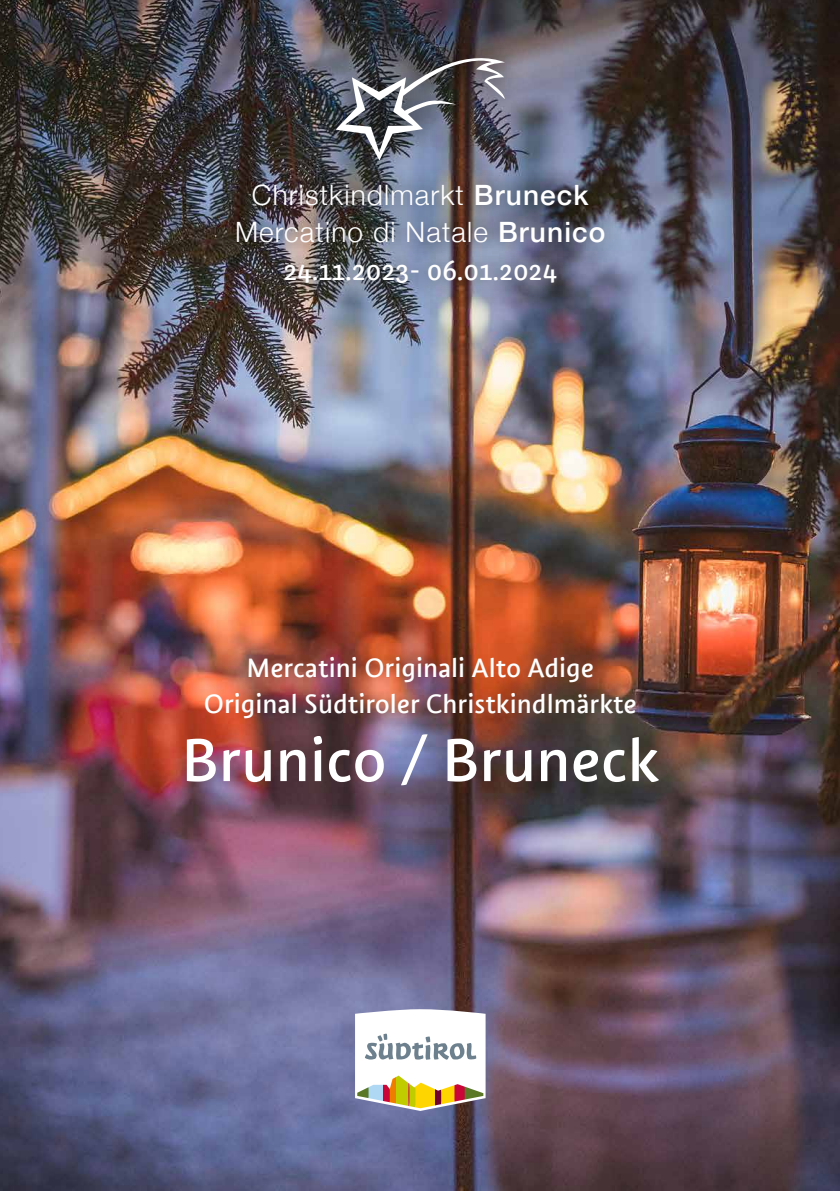
<style>
.page{position:relative;width:840px;height:1191px;background:#fff}
.page>*{position:absolute;margin:0;border:0;box-sizing:border-box;transform-origin:0 0}
.t1{font:64px "Suedtirol Next TT";color:#fff}
.t2{font:28px/36px "Suedtirol Next TT";color:#fff;text-align:center}
.t3{font:300 28px/36.8px "Helvetica Neue";letter-spacing:.04em;color:#fff;text-align:center}
.s1{font-weight:500}
</style>
<div class="page">
<img style="left:0;top:0;width:839px;height:1191px">
<img style="left:262px;top:266px;width:316px;height:41px">
<img style="left:314px;top:33px;width:212px;height:128px">
<img style="left:335px;top:56px;width:169px;height:104px">
<img style="left:212px;top:161px;width:415px;height:105px">
<svg style="left:354px;top:1009px;width:131px;height:102px"></svg>
<p class="t3" style="left:235px;top:174px;width:372px">Christkindlmarkt <span class="s1">Bruneck<br></span>Mercatino di Natale <span class="s1">Brunico</span></p>
<p class="t2" style="left:283px;top:253px;width:275px">24.11.2023- 06.01.2024</p>
<p class="t2" style="left:204px;top:649px;width:434px">Mercatini Originali Alto Adige<br>Original Südtiroler Christkindlmärkte</p>
<h1 class="t1" style="left:181px;top:723px;width:479px">Brunico / Bruneck</h1>
</div>
